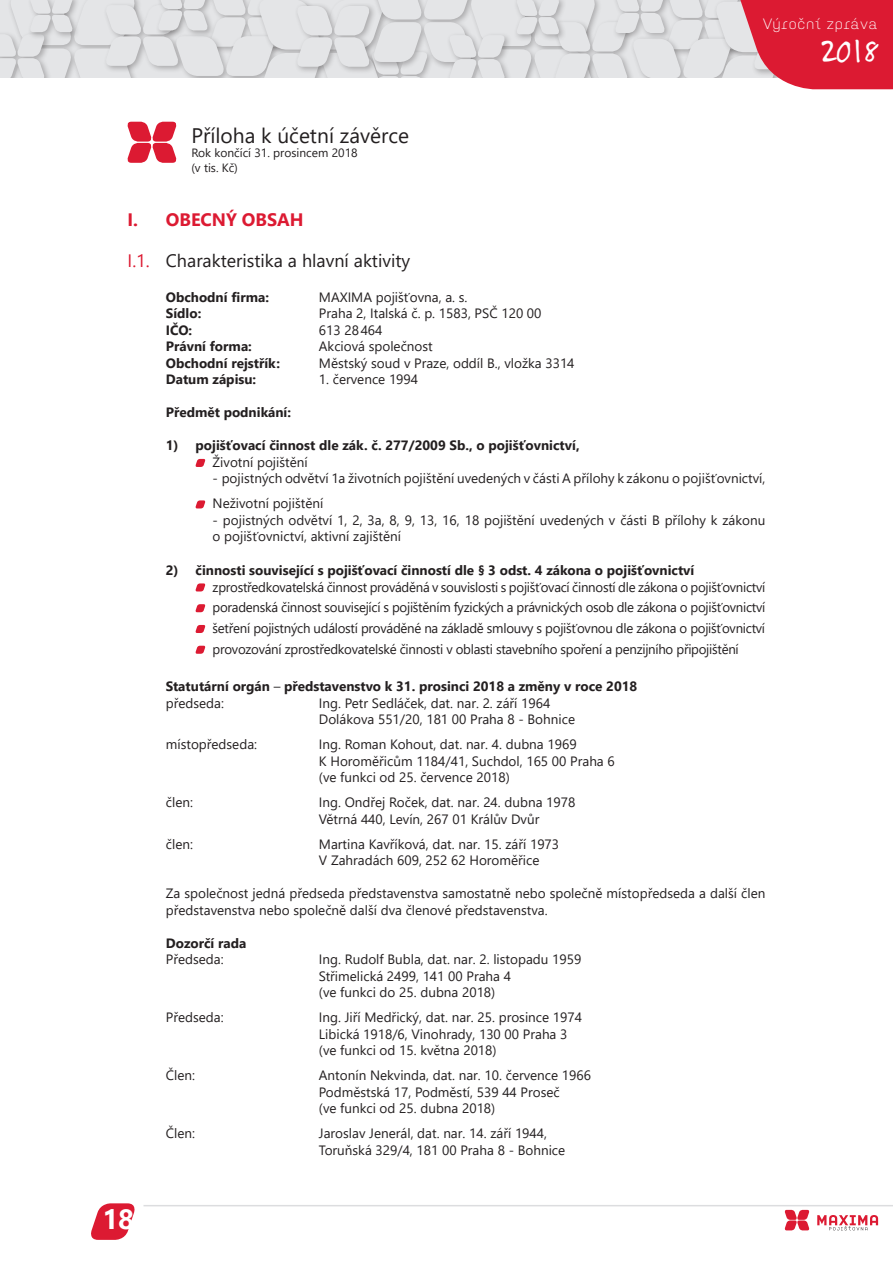
<style>
.page{position:relative;width:893px;height:1263px;background:#fff}
.page>*{position:absolute;margin:0;border:0;box-sizing:border-box;transform-origin:0 0}
.t1{font:33.15px "Felt Tip Roman";color:#fff}
.t2{font:700 27.75px "Segoe UI";color:#fff}
.t3{font:21px "Segoe UI";color:#231f20}
.proliha_cisla{font:18px "Segoe UI";color:#231f20}
.proliha_cisla-2{font:700 18px "Segoe UI";color:#dc1a32}
.t4{font:300 15px "Idealista";letter-spacing:.05em;color:#fff}
.t5{font:13.5px/16.5px "Segoe UI";color:#231f20}
.t6{font:13.5px "Segoe UI";letter-spacing:-.02em;color:#231f20}
.t7{font:700 13.5px "Segoe UI";color:#231f20}
.t8{font:12px "Segoe UI";color:#231f20}
.s1{color:#dc1a32}
.s2{font-weight:400}
</style>
<div class="page">
<svg style="left:0;top:0;width:893px;height:89px;background:#e1c6cb"></svg>
<svg style="left:91px;top:1203px;width:44px;height:37px"></svg>
<svg style="left:817px;top:1215px;width:61px;height:15px"></svg>
<svg style="left:784px;top:1210px;width:26px;height:20px"></svg>
<hr style="left:144px;top:1205px;width:749px;height:1px;background:#dcdddf">
<svg style="left:195px;top:459px;width:11px;height:8px"></svg>
<svg style="left:195px;top:500px;width:11px;height:8px"></svg>
<svg style="left:195px;top:583px;width:11px;height:8px"></svg>
<svg style="left:195px;top:604px;width:11px;height:8px"></svg>
<svg style="left:195px;top:625px;width:11px;height:8px"></svg>
<svg style="left:195px;top:646px;width:11px;height:8px"></svg>
<svg style="left:127px;top:122px;width:50px;height:41px"></svg>
<p class="t4" style="left:763px;top:13px;width:116px">Výroční zpráva</p>
<h1 class="t1" style="left:822px;top:29px;width:59px">2018</h1>
<p class="t3" style="left:191px;top:116px;width:219px">Příloha k účetní závěrce</p>
<p class="t8" style="left:191px;top:142px;width:168px">Rok končící 31. prosincem 2018</p>
<p class="t8" style="left:191px;top:156px;width:48px">(v tis. Kč)</p>
<p class="proliha_cisla-2" style="left:128px;top:202px;width:178px">I. OBECNÝ OBSAH</p>
<p class="proliha_cisla" style="left:128px;top:244px;width:284px"><span class="s1">I.1.</span> Charakteristika a hlavní aktivity</p>
<p class="t7" style="left:166px;top:284px;width:105px">Obchodní firma:</p>
<p class="t5" style="left:319px;top:288px;width:150px">MAXIMA pojišťovna, a. s.</p>
<p class="t7" style="left:166px;top:301px;width:37px">Sídlo:</p>
<p class="t5" style="left:319px;top:304px;width:224px">Praha 2, Italská č. p. 1583, PSČ 120 00</p>
<p class="t7" style="left:166px;top:317px;width:28px">IČO:</p>
<p class="t5" style="left:319px;top:321px;width:65px">613 28464</p>
<p class="t7" style="left:166px;top:334px;width:88px">Právní forma:</p>
<p class="t5" style="left:319px;top:337px;width:115px">Akciová společnost</p>
<p class="t7" style="left:166px;top:350px;width:116px">Obchodní rejstřík:</p>
<p class="t5" style="left:319px;top:354px;width:257px">Městský soud v Praze, oddíl B., vložka 3314</p>
<p class="t7" style="left:166px;top:367px;width:92px">Datum zápisu:</p>
<p class="t5" style="left:319px;top:370px;width:101px">1. července 1994</p>
<p class="t7" style="left:166px;top:400px;width:127px">Předmět podnikání:</p>
<p class="t7" style="left:166px;top:433px;width:415px">1) pojišťovací činnost dle zák. č. 277/2009 Sb., o pojišťovnictví,</p>
<p class="t5" style="left:213px;top:453px;width:97px">Životní pojištění</p>
<p class="t5" style="left:196px;top:469px;width:571px">- pojistných odvětví 1a životních pojištění uvedených v části A přílohy k zákonu o pojišťovnictví,</p>
<p class="t5" style="left:213px;top:494px;width:112px">Neživotní pojištění</p>
<p class="t5" style="left:213px;top:511px;width:554px">- pojistných odvětví 1, 2, 3a, 8, 9, 13, 16, 18 pojištění uvedených v části B přílohy k zákonu o pojišťovnictví, aktivní zajištění</p>
<p class="t7" style="left:166px;top:557px;width:530px">2) činnosti související s pojišťovací činností dle § 3 odst. 4 zákona o pojišťovnictví</p>
<p class="t6" style="left:213px;top:574px;width:554px">zprostředkovatelská činnost prováděná v souvislosti s pojišťovací činností dle zákona o pojišťovnictví</p>
<p class="t6" style="left:213px;top:595px;width:554px">poradenská činnost související s pojištěním fyzických a právnických osob dle zákona o pojišťovnictví</p>
<p class="t6" style="left:213px;top:615px;width:554px">šetření pojistných událostí prováděné na základě smlouvy s pojišťovnou dle zákona o pojišťovnictví</p>
<p class="t6" style="left:213px;top:636px;width:528px">provozování zprostředkovatelské činnosti v oblasti stavebního spoření a penzijního připojištění</p>
<p class="t7" style="left:166px;top:673px;width:473px">Statutární orgán <span class="s2">–</span> představenstvo k 31. prosinci 2018 a změny v roce 2018</p>
<p class="t5" style="left:166px;top:693px;width:60px">předseda:</p>
<p class="t5" style="left:319px;top:693px;width:233px">Ing. Petr Sedláček, dat. nar. 2. září 1964</p>
<p class="t5" style="left:319px;top:710px;width:258px">Dolákova 551/20, 181 00 Praha 8 - Bohnice</p>
<p class="t5" style="left:166px;top:735px;width:93px">místopředseda:</p>
<p class="t5" style="left:319px;top:735px;width:259px">Ing. Roman Kohout, dat. nar. 4. dubna 1969</p>
<p class="t5" style="left:319px;top:751px;width:297px">K Horoměřicům 1184/41, Suchdol, 165 00 Praha 6</p>
<p class="t5" style="left:319px;top:768px;width:192px">(ve funkci od 25. července 2018)</p>
<p class="t5" style="left:166px;top:793px;width:29px">člen:</p>
<p class="t5" style="left:319px;top:793px;width:258px">Ing. Ondřej Roček, dat. nar. 24. dubna 1978</p>
<p class="t5" style="left:319px;top:809px;width:222px">Větrná 440, Levín, 267 01 Králův Dvůr</p>
<p class="t5" style="left:166px;top:834px;width:29px">člen:</p>
<p class="t5" style="left:319px;top:834px;width:242px">Martina Kavříková, dat. nar. 15. září 1973</p>
<p class="t5" style="left:319px;top:851px;width:222px">V Zahradách 609, 252 62 Horoměřice</p>
<p class="t5" style="left:166px;top:884px;width:601px">Za společnost jedná předseda představenstva samostatně nebo společně místopředseda a další člen představenstva nebo společně další dva členové představenstva.</p>
<p class="t7" style="left:166px;top:930px;width:82px">Dozorčí rada</p>
<p class="t5" style="left:166px;top:950px;width:59px">Předseda:</p>
<p class="t5" style="left:319px;top:950px;width:264px">Ing. Rudolf Bubla, dat. nar. 2. listopadu 1959</p>
<p class="t5" style="left:319px;top:966px;width:194px">Střimelická 2499, 141 00 Praha 4</p>
<p class="t5" style="left:319px;top:983px;width:178px">(ve funkci do 25. dubna 2018)</p>
<p class="t5" style="left:166px;top:1008px;width:59px">Předseda:</p>
<p class="t5" style="left:319px;top:1008px;width:265px">Ing. Jiří Medřický, dat. nar. 25. prosince 1974</p>
<p class="t5" style="left:319px;top:1024px;width:250px">Libická 1918/6, Vinohrady, 130 00 Praha 3</p>
<p class="t5" style="left:319px;top:1041px;width:179px">(ve funkci od 15. května 2018)</p>
<p class="t5" style="left:166px;top:1066px;width:31px">Člen:</p>
<p class="t5" style="left:319px;top:1066px;width:274px">Antonín Nekvinda, dat. nar. 10. července 1966</p>
<p class="t5" style="left:319px;top:1082px;width:242px">Podměstská 17, Podměstí, 539 44 Proseč</p>
<p class="t5" style="left:319px;top:1099px;width:178px">(ve funkci od 25. dubna 2018)</p>
<p class="t5" style="left:166px;top:1124px;width:31px">Člen:</p>
<p class="t5" style="left:319px;top:1124px;width:230px">Jaroslav Jenerál, dat. nar. 14. září 1944,</p>
<p class="t5" style="left:319px;top:1140px;width:248px">Toruňská 329/4, 181 00 Praha 8 - Bohnice</p>
<h2 class="t2" style="left:102px;top:1193px;width:33px">18</h2>
</div>
